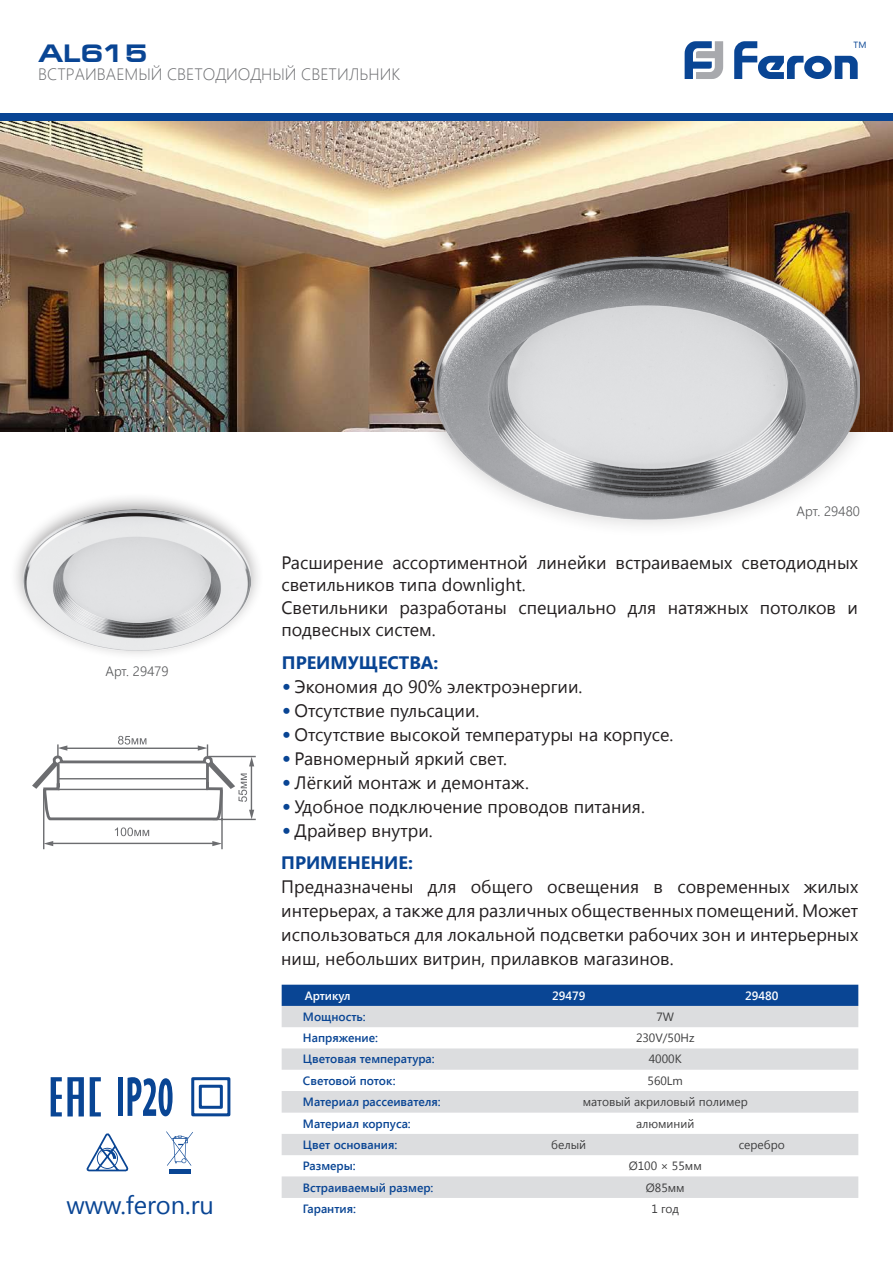
<style>
.page{position:relative;width:893px;height:1263px;background:#fff}
.page>*{position:absolute;margin:0;border:0;box-sizing:border-box;transform-origin:0 0}
.t1{font:25.5px "Segoe UI";color:#094594}
.t2{font:700 25.5px "Europe Ext";color:#094594}
.t3{font:18px/24px "Segoe UI";color:#231f20;text-align:justify}
.t4{font:700 18px "Segoe UI";color:#094594}
.t5{font:300 16.5px "Segoe UI";color:#6c6d70}
.t6{font:300 13.5px "Segoe UI";color:#57585a}
.t7{font:600 12px "Segoe UI";color:#094594}
.t8{font:12px "Segoe UI";color:#3e3e3f}
.t9{font:600 12px "Segoe UI";color:#fff}
.t10{font:9px "Segoe UI";color:#094594}
.s1{font-weight:700;font-size:22.5px;color:#094594}
</style>
<div class="page">
<svg style="left:685px;top:41px;width:38px;height:38px"></svg>
<svg style="left:734px;top:41px;width:124px;height:38px"></svg>
<img style="left:0;top:120px;width:893px;height:312px">
<div style="left:0;top:113px;width:893px;height:7px;background:#094594"></div>
<svg style="left:90px;top:1077px;width:11px;height:39px"></svg>
<svg style="left:51px;top:1077px;width:33px;height:39px"></svg>
<hr style="left:169px;top:1169px;width:21px;height:4px;background:#094594">
<svg style="left:166px;top:1131px;width:27px;height:35px"></svg>
<svg style="left:86px;top:1133px;width:43px;height:39px"></svg>
<div style="left:9px;top:491px;width:256px;height:169px;background:#231f20;opacity:.4"></div>
<img style="left:23px;top:510px;width:228px;height:140px">
<div style="left:409px;top:224px;width:476px;height:314px;background:#231f20;opacity:.4"></div>
<img style="left:434px;top:257px;width:426px;height:262px">
<hr style="left:119px;top:1077px;width:4px;height:39px;background:#094594">
<svg style="left:128px;top:1077px;width:45px;height:39px"></svg>
<div style="left:282px;top:985px;width:576px;height:21px;background:#094594"></div>
<svg style="left:282px;top:1006px;width:576px;height:192px;fill:#dcdddf"></svg>
<svg style="left:191px;top:1077px;width:40px;height:40px"></svg>
<hr style="left:221px;top:789px;width:2px;height:60px;background:#6c6d70">
<hr style="left:213px;top:819px;width:43px;height:1px;background:#6c6d70">
<hr style="left:208px;top:756px;width:48px;height:1px;background:#6c6d70">
<hr style="left:43px;top:789px;width:1px;height:60px;background:#6c6d70">
<svg style="left:32px;top:736px;width:222px;height:110px"></svg>
<h1 class="t2" style="left:38px;top:39px;width:110px">AL615</h1>
<p class="t5" style="left:38px;top:62px;width:363px">ВСТРАИВАЕМЫЙ СВЕТОДИОДНЫЙ СВЕТИЛЬНИК</p>
<p class="t10" style="left:854px;top:38px;width:14px">TM</p>
<p class="t6" style="left:797px;top:500px;width:65px">Арт. 29480</p>
<p class="t6" style="left:105px;top:661px;width:65px">Арт. 29479</p>
<h1 class="t1" style="left:66px;top:1187px;width:149px">www.feron.ru</h1>
<p class="t3" style="left:281px;top:550px;width:578px;line-height:22.5px;text-align:left">Расширение ассортиментной линейки встраиваемых светодиодных светильников типа downlight.<br>Светильники разработаны специально для натяжных потолков и подвесных систем.</p>
<p class="t4" style="left:282px;top:649px;width:158px">ПРЕИМУЩЕСТВА:</p>
<p class="t3" style="left:282px;top:673px;width:302px"><span class="s1">•</span> Экономия до 90% электроэнергии.</p>
<p class="t3" style="left:282px;top:697px;width:199px"><span class="s1">•</span> Отсутствие пульсации.</p>
<p class="t3" style="left:282px;top:721px;width:393px"><span class="s1">•</span> Отсутствие высокой температуры на корпусе.</p>
<p class="t3" style="left:282px;top:745px;width:227px"><span class="s1">•</span> Равномерный яркий свет.</p>
<p class="t3" style="left:282px;top:769px;width:249px"><span class="s1">•</span> Лёгкий монтаж и демонтаж.</p>
<p class="t3" style="left:282px;top:793px;width:364px"><span class="s1">•</span> Удобное подключение проводов питания.</p>
<p class="t3" style="left:282px;top:817px;width:152px"><span class="s1">•</span> Драйвер внутри.</p>
<p class="t4" style="left:281px;top:850px;width:133px">ПРИМЕНЕНИЕ:</p>
<p class="t3" style="left:281px;top:874px;width:579px">Предназначены для общего освещения в современных жилых интерьерах, а также для различных общественных помещений. Может использоваться для локальной подсветки рабочих зон и интерьерных ниш, небольших витрин, прилавков магазинов.</p>
<p class="t9" style="left:305px;top:987px;width:48px">Артикул</p>
<p class="t9" style="left:552px;top:987px;width:35px">29479</p>
<p class="t9" style="left:745px;top:987px;width:35px">29480</p>
<p class="t7" style="left:303px;top:1008px;width:64px">Мощность:</p>
<p class="t8" style="left:656px;top:1008px;width:19px">7W</p>
<p class="t7" style="left:303px;top:1029px;width:77px">Напряжение:</p>
<p class="t8" style="left:636px;top:1029px;width:60px">230V/50Hz</p>
<p class="t7" style="left:303px;top:1051px;width:133px">Цветовая температура:</p>
<p class="t8" style="left:649px;top:1051px;width:34px">4000K</p>
<p class="t7" style="left:303px;top:1072px;width:94px">Световой поток:</p>
<p class="t8" style="left:648px;top:1072px;width:37px">560Lm</p>
<p class="t7" style="left:303px;top:1093px;width:139px">Материал рассеивателя:</p>
<p class="t8" style="left:583px;top:1093px;width:166px">матовый акриловый полимер</p>
<p class="t7" style="left:303px;top:1115px;width:109px">Материал корпуса:</p>
<p class="t8" style="left:636px;top:1115px;width:60px">алюминий</p>
<p class="t7" style="left:303px;top:1136px;width:96px">Цвет основания:</p>
<p class="t8" style="left:551px;top:1136px;width:37px">белый</p>
<p class="t8" style="left:739px;top:1136px;width:48px">серебро</p>
<p class="t7" style="left:303px;top:1157px;width:54px">Размеры:</p>
<p class="t8" style="left:629px;top:1157px;width:75px">Ø100 × 55мм</p>
<p class="t7" style="left:303px;top:1179px;width:132px">Встраиваемый размер:</p>
<p class="t8" style="left:646px;top:1179px;width:40px">Ø85мм</p>
<p class="t7" style="left:303px;top:1200px;width:55px">Гарантия:</p>
<p class="t8" style="left:651px;top:1200px;width:29px">1 год</p>
</div>
